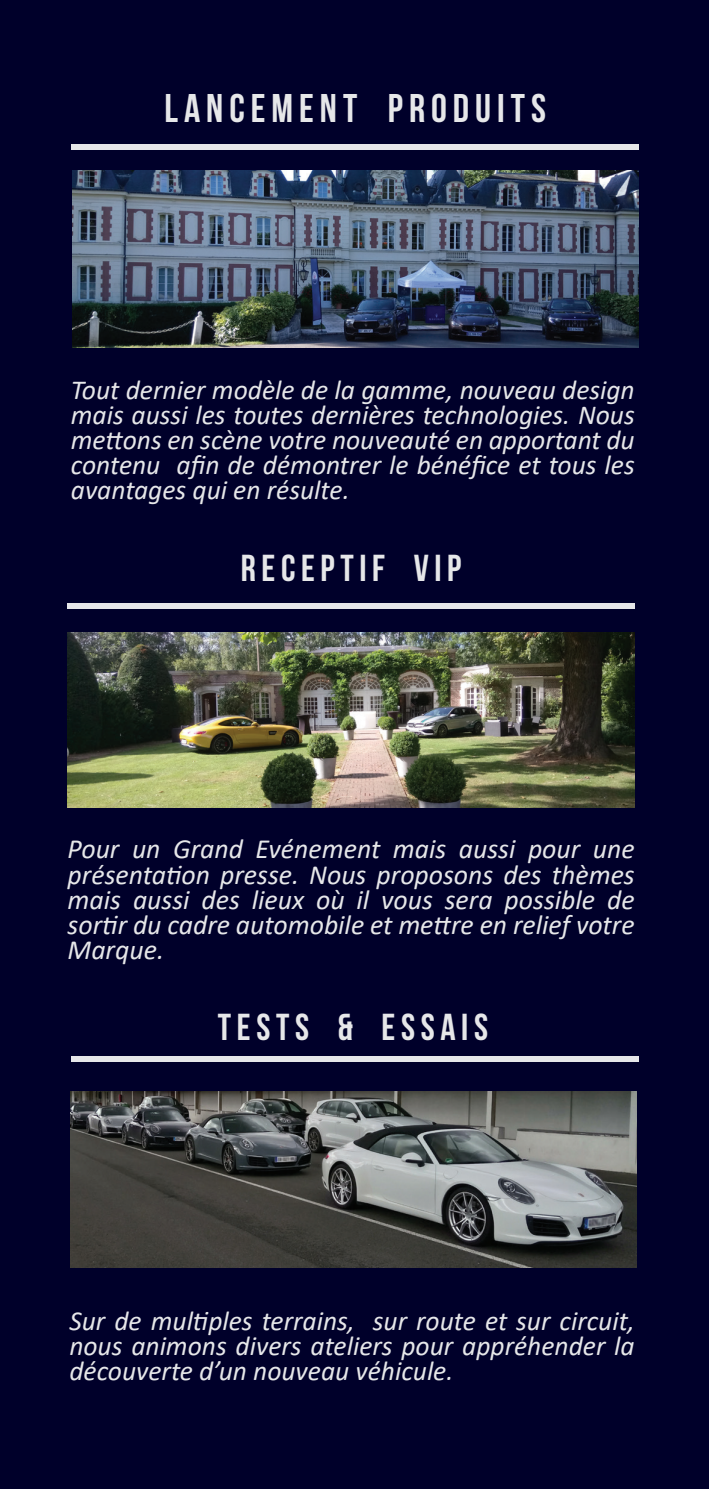
<style>
.page{position:relative;width:709px;height:1489px;background:#fff}
.page>*{position:absolute;margin:0;border:0;box-sizing:border-box;transform-origin:0 0}
.t1{font:700 40px "Bebas Neue";letter-spacing:.15em;color:#e6e7e9}
.t2{font:700 37.5px "Bebas Neue";letter-spacing:.15em;color:#e6e7e9}
.t3{font:italic 27.75px/25.2px "Calibri";color:#e6e7e9;text-align:justify}
.t4{font:italic 27.5px/25px "Calibri";color:#e6e7e9;text-align:justify}
</style>
<div class="page">
<div style="left:0;top:0;width:709px;height:1488px;background:#00002a"></div>
<img style="left:72px;top:170px;width:566px;height:177px">
<img style="left:71px;top:1091px;width:565px;height:175px">
<img style="left:68px;top:632px;width:567px;height:175px">
<div style="left:71px;top:1056px;width:567px;height:5px;background:#e6e7e9"></div>
<div style="left:71px;top:145px;width:567px;height:5px;background:#e6e7e9"></div>
<div style="left:68px;top:603px;width:567px;height:5px;background:#e6e7e9"></div>
<h1 class="t1" style="left:164px;top:86px;width:383px">LANCEMENT PRODUITS</h1>
<p class="t4" style="left:71px;top:376px;width:565px">Tout dernier modèle de la gamme, nouveau design mais aussi les toutes dernières technologies. Nous mettons en scène votre nouveauté en apportant du contenu afin de démontrer le bénéfice et tous les avantages qui en résulte.</p>
<h2 class="t2" style="left:241px;top:547px;width:222px">RECEPTIF VIP</h2>
<p class="t3" style="left:68px;top:835px;width:568px">Pour un Grand Evénement mais aussi pour une présentation presse. Nous proposons des thèmes mais aussi des lieux où il vous sera possible de sortir du cadre automobile et mettre en relief votre Marque.</p>
<h2 class="t2" style="left:218px;top:1006px;width:271px">TESTS &amp; ESSAIS</h2>
<p class="t4" style="left:69px;top:1306px;width:567px">Sur de multiples terrains, sur route et sur circuit, nous animons divers ateliers pour appréhender la découverte d’un nouveau véhicule.</p>
</div>
